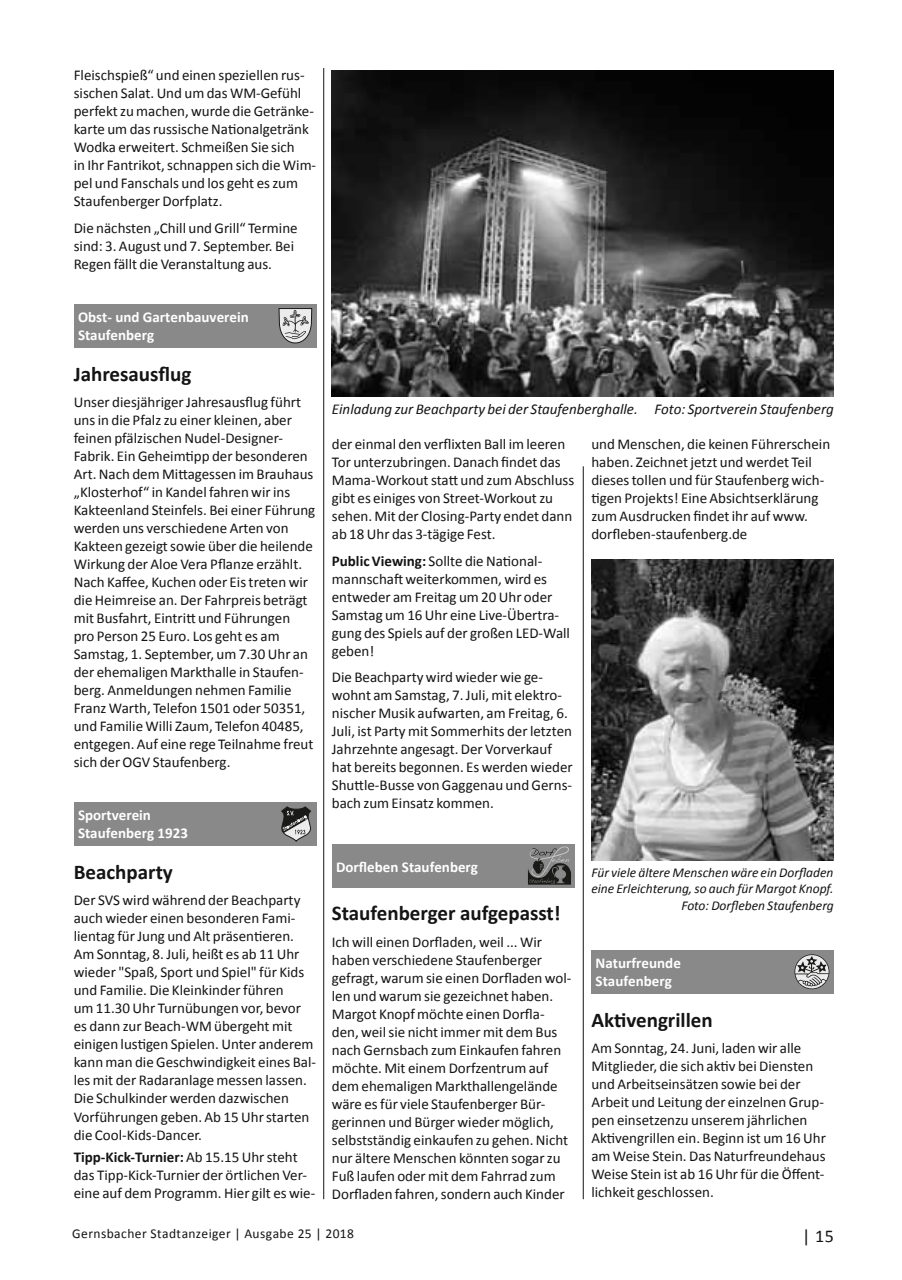
<style>
.page{position:relative;width:902px;height:1280px;background:#fff}
.page>*{position:absolute;margin:0;border:0;box-sizing:border-box;transform-origin:0 0}
.t1{font:700 21px "Calibri";color:#141415}
.t2{font:18px "Calibri";color:#141415}
.t3{font:15px/18px "Calibri";color:#141415}
.t4{font:700 15px/18px "Calibri";color:#fff}
.t5{font:italic 15px "Calibri";color:#141415}
.t6{font:italic 13.5px/16.5px "Calibri";color:#141415;text-align:right}
.t7{font:13.5px "Calibri";letter-spacing:.025em;color:#141415}
.s1{font-weight:700}
</style>
<div class="page">
<hr style="left:323px;top:68px;width:1px;height:1131px;background:#141415">
<hr style="left:583px;top:466px;width:1px;height:733px;background:#141415">
<img style="left:332px;top:71px;width:501px;height:326px">
<div style="left:74px;top:304px;width:242px;height:44px;background:#898989"></div>
<svg style="left:278px;top:308px;width:34px;height:36px"></svg>
<div style="left:74px;top:803px;width:242px;height:43px;background:#898989"></div>
<svg style="left:281px;top:806px;width:30px;height:35px"></svg>
<div style="left:332px;top:844px;width:242px;height:43px;background:#898989"></div>
<svg style="left:528px;top:846px;width:43px;height:39px"></svg>
<img style="left:591px;top:559px;width:242px;height:301px">
<div style="left:591px;top:950px;width:242px;height:44px;background:#898989"></div>
<svg style="left:794px;top:954px;width:35px;height:35px"></svg>
<svg style="left:795px;top:955px;width:33px;height:33px"></svg>
<p class="t3" style="left:74px;top:66px;width:244px">Fleischspieß“ und einen speziellen rus&shy;sischen Salat. Und um das WM-Gefühl perfekt zu machen, wurde die Getränke&shy;karte um das russische Nationalgetränk Wodka erweitert. Schmeißen Sie sich<br>in Ihr Fantrikot, schnappen sich die Wim&shy;pel und Fanschals und los geht es zum Staufenberger Dorfplatz.</p>
<p class="t3" style="left:74px;top:219px;width:225px">Die nächsten „Chill und Grill“ Termine sind: 3. August und 7. September. Bei<br>Regen fällt die Veranstaltung aus.</p>
<p class="t4" style="left:78px;top:308px;width:172px">Obst- und Gartenbauverein<br>Staufenberg</p>
<h1 class="t1" style="left:74px;top:360px;width:119px">Jahresausflug</h1>
<p class="t3" style="left:74px;top:393px;width:243px">Unser diesjähriger Jahresausflug führt uns in die Pfalz zu einer kleinen, aber feinen pfälzischen Nudel-Designer-Fabrik. Ein Geheimtipp der besonderen Art. Nach dem Mittagessen im Brauhaus „Klosterhof“ in Kandel fahren wir ins Kakteenland Steinfels. Bei einer Führung werden uns verschiedene Arten von Kakteen gezeigt sowie über die heilende Wirkung der Aloe Vera Pflanze erzählt.<br>Nach Kaffee, Kuchen oder Eis treten wir die Heimreise an. Der Fahrpreis beträgt mit Busfahrt, Eintritt und Führungen<br>pro Person 25 Euro. Los geht es am Samstag, 1. September, um 7.30 Uhr an der ehemaligen Markthalle in Staufen&shy;berg. Anmeldungen nehmen Familie Franz Warth, Telefon 1501 oder 50351, und Familie Willi Zaum, Telefon 40485, entgegen. Auf eine rege Teilnahme freut sich der OGV Staufenberg.</p>
<p class="t4" style="left:78px;top:806px;width:111px">Sportverein<br>Staufenberg 1923</p>
<h1 class="t1" style="left:74px;top:858px;width:101px">Beachparty</h1>
<p class="t3" style="left:74px;top:891px;width:244px">Der SVS wird während der Beachparty auch wieder einen besonderen Fami&shy;lientag für Jung und Alt präsentieren.<br>Am Sonntag, 8. Juli, heißt es ab 11 Uhr wieder "Spaß, Sport und Spiel" für Kids und Familie. Die Kleinkinder führen<br>um 11.30 Uhr Turnübungen vor, bevor es dann zur Beach-WM übergeht mit einigen lustigen Spielen. Unter anderem kann man die Geschwindigkeit eines Bal&shy;les mit der Radaranlage messen lassen.<br>Die Schulkinder werden dazwischen Vorführungen geben. Ab 15 Uhr starten die Cool-Kids-Dancer.</p>
<p class="t3" style="left:74px;top:1148px;width:243px"><span class="s1">Tipp-Kick-Turnier:</span> Ab 15.15 Uhr steht das Tipp-Kick-Turnier der örtlichen Ver&shy;eine auf dem Programm. Hier gilt es wie-</p>
<p class="t5" style="left:332px;top:399px;width:503px">Einladung zur Beachparty bei der Staufenberghalle. Foto: Sportverein Staufenberg</p>
<p class="t3" style="left:332px;top:435px;width:244px">der einmal den verflixten Ball im leeren Tor unterzubringen. Danach findet das Mama-Workout statt und zum Abschluss gibt es einiges von Street-Workout zu sehen. Mit der Closing-Party endet dann ab 18 Uhr das 3-tägige Fest.</p>
<p class="t3" style="left:332px;top:552px;width:240px"><span class="s1">Public Viewing:</span> Sollte die National&shy;mannschaft weiterkommen, wird es entweder am Freitag um 20 Uhr oder<br>Samstag um 16 Uhr eine Live-Übertra&shy;gung des Spiels auf der großen LED-Wall geben!</p>
<p class="t3" style="left:332px;top:668px;width:242px">Die Beachparty wird wieder wie ge&shy;wohnt am Samstag, 7. Juli, mit elektro&shy;nischer Musik aufwarten, am Freitag, 6.<br>Juli, ist Party mit Sommerhits der letzten Jahrzehnte angesagt. Der Vorverkauf hat bereits begonnen. Es werden wieder Shuttle-Busse von Gaggenau und Gerns&shy;bach zum Einsatz kommen.</p>
<p class="t3" style="left:591px;top:435px;width:240px">und Menschen, die keinen Führerschein haben. Zeichnet jetzt und werdet Teil dieses tollen und für Staufenberg wich&shy;tigen Projekts! Eine Absichtserklärung zum Ausdrucken findet ihr auf www. dorfleben-staufenberg.de</p>
<p class="t4" style="left:336px;top:857px;width:143px">Dorfleben Staufenberg</p>
<h1 class="t1" style="left:332px;top:900px;width:230px">Staufenberger aufgepasst!</h1>
<p class="t3" style="left:332px;top:933px;width:241px">Ich will einen Dorfladen, weil ... Wir haben verschiedene Staufenberger gefragt, warum sie einen Dorfladen wol&shy;len und warum sie gezeichnet haben.<br>Margot Knopf möchte einen Dorfla&shy;den, weil sie nicht immer mit dem Bus nach Gernsbach zum Einkaufen fahren möchte. Mit einem Dorfzentrum auf dem ehemaligen Markthallengelände wäre es für viele Staufenberger Bür&shy;gerinnen und Bürger wieder möglich, selbstständig einkaufen zu gehen. Nicht nur ältere Menschen könnten sogar zu Fuß laufen oder mit dem Fahrrad zum Dorfladen fahren, sondern auch Kinder</p>
<p class="t6" style="left:591px;top:863px;width:244px">Für viele ältere Menschen wäre ein Dorfladen eine Erleichterung, so auch für Margot Knopf.<br>Foto: Dorfleben Staufenberg</p>
<p class="t4" style="left:595px;top:954px;width:87px">Naturfreunde<br>Staufenberg</p>
<h1 class="t1" style="left:591px;top:1006px;width:123px">Aktivengrillen</h1>
<p class="t3" style="left:591px;top:1039px;width:236px">Am Sonntag, 24. Juni, laden wir alle Mitglieder, die sich aktiv bei Diensten und Arbeitseinsätzen sowie bei der Arbeit und Leitung der einzelnen Grup&shy;pen einsetzenzu unserem jährlichen Aktivengrillen ein. Beginn ist um 16 Uhr am Weise Stein. Das Naturfreundehaus Weise Stein ist ab 16 Uhr für die Öffent&shy;lichkeit geschlossen.</p>
<p class="t7" style="left:72px;top:1225px;width:283px">Gernsbacher Stadtanzeiger | Ausgabe 25 | 2018</p>
<p class="t2" style="left:801px;top:1224px;width:33px">| 15</p>
</div>
